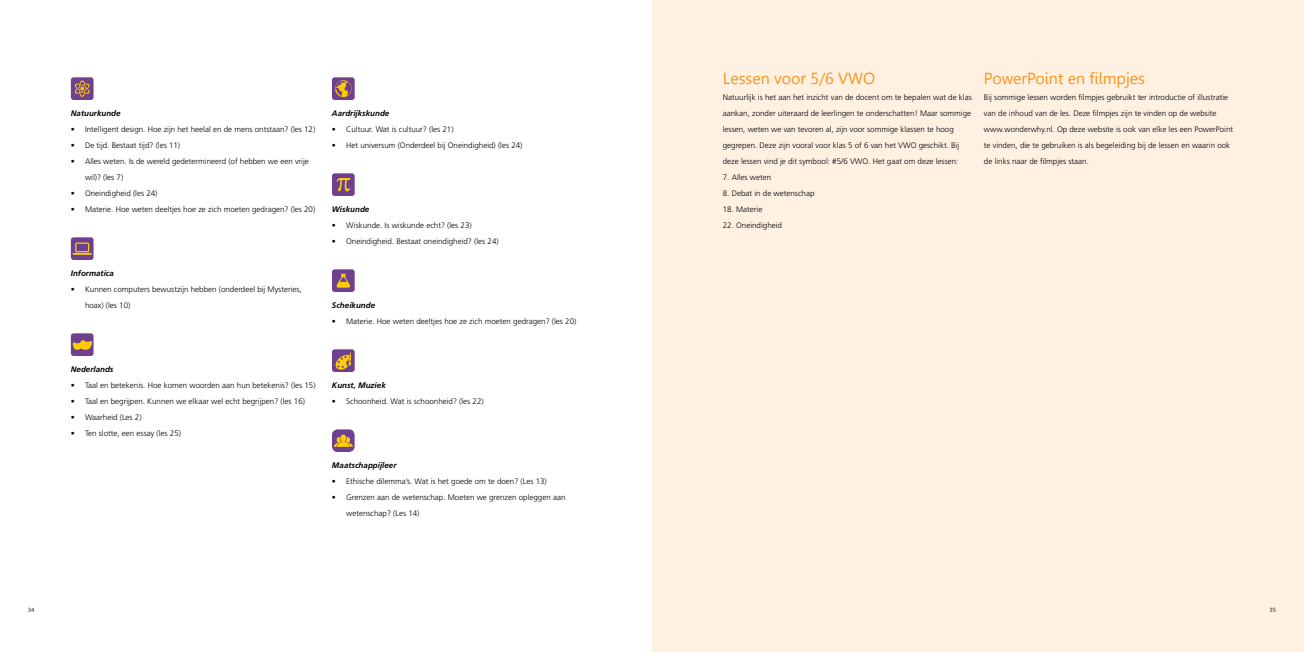
<style>
.page{position:relative;width:1304px;height:652px;background:#fff}
.page>*{position:absolute;margin:0;border:0;box-sizing:border-box;transform-origin:0 0}
.t1{font:16px "Gisha";color:#f7941e}
.t2{font:300 8px/16px "Frutiger";color:#000}
.t3{font:italic 700 8px "Frutiger";color:#000}
.t4{font:300 6px "Frutiger";color:#000}
</style>
<div class="page">
<div style="left:652px;top:0;width:652px;height:652px;background:#fff1e2"></div>
<div style="left:71px;top:77px;width:23px;height:23px;background:#6e408d;border-radius:3px"></div>
<svg style="left:75px;top:80px;width:15px;height:17px"></svg>
<div style="left:71px;top:237px;width:23px;height:23px;background:#6e408d;border-radius:3px"></div>
<svg style="left:73px;top:243px;width:19px;height:12px"></svg>
<div style="left:71px;top:333px;width:23px;height:23px;background:#6e408d;border-radius:3px"></div>
<svg style="left:73px;top:340px;width:19px;height:10px"></svg>
<div style="left:332px;top:77px;width:23px;height:23px;background:#6e408d;border-radius:3px"></div>
<svg style="left:335px;top:80px;width:17px;height:17px"></svg>
<div style="left:332px;top:173px;width:23px;height:23px;background:#6e408d;border-radius:3px"></div>
<svg style="left:336px;top:178px;width:14px;height:13px"></svg>
<div style="left:332px;top:269px;width:23px;height:23px;background:#6e408d;border-radius:3px"></div>
<svg style="left:336px;top:274px;width:14px;height:14px"></svg>
<div style="left:332px;top:349px;width:23px;height:23px;background:#6e408d;border-radius:3px"></div>
<svg style="left:336px;top:352px;width:15px;height:18px"></svg>
<div style="left:332px;top:429px;width:23px;height:23px;background:#6e408d;border-radius:6px"></div>
<svg style="left:334px;top:434px;width:19px;height:13px"></svg>
<p class="t3" style="left:71px;top:109px;width:51px">Natuurkunde</p>
<p class="t2" style="left:71px;top:121px;width:246px">• Intelligent design. Hoe zijn het heelal en de mens ontstaan? (les 12)</p>
<p class="t2" style="left:71px;top:137px;width:111px">• De tijd. Bestaat tijd? (les 11)</p>
<p class="t2" style="left:85px;top:153px;width:225px;text-indent:-14px">• Alles weten. Is de wereld gedetermineerd (of hebben we een vrije wil)? (les 7)</p>
<p class="t2" style="left:71px;top:185px;width:88px">• Oneindigheid (les 24)</p>
<p class="t2" style="left:71px;top:201px;width:246px">• Materie. Hoe weten deeltjes hoe ze zich moeten gedragen? (les 20)</p>
<p class="t3" style="left:71px;top:269px;width:45px">Informatica</p>
<p class="t2" style="left:85px;top:281px;width:218px;text-indent:-14px">• Kunnen computers bewustzijn hebben (onderdeel bij Mysteries, hoax) (les 10)</p>
<p class="t3" style="left:71px;top:365px;width:44px">Nederlands</p>
<p class="t2" style="left:71px;top:377px;width:246px">• Taal en betekenis. Hoe komen woorden aan hun betekenis? (les 15)</p>
<p class="t2" style="left:71px;top:393px;width:236px">• Taal en begrijpen. Kunnen we elkaar wel echt begrijpen? (les 16)</p>
<p class="t2" style="left:71px;top:409px;width:72px">• Waarheid (Les 2)</p>
<p class="t2" style="left:71px;top:425px;width:112px">• Ten slotte, een essay (les 25)</p>
<p class="t3" style="left:332px;top:109px;width:59px">Aardrijkskunde</p>
<p class="t2" style="left:332px;top:121px;width:123px">• Cultuur. Wat is cultuur? (les 21)</p>
<p class="t2" style="left:332px;top:137px;width:192px">• Het universum (Onderdeel bij Oneindigheid) (les 24)</p>
<p class="t3" style="left:332px;top:205px;width:39px">Wiskunde</p>
<p class="t2" style="left:332px;top:217px;width:141px">• Wiskunde. Is wiskunde echt? (les 23)</p>
<p class="t2" style="left:332px;top:233px;width:168px">• Oneindigheid. Bestaat oneindigheid? (les 24)</p>
<p class="t3" style="left:332px;top:301px;width:45px">Scheikunde</p>
<p class="t2" style="left:332px;top:313px;width:246px">• Materie. Hoe weten deeltjes hoe ze zich moeten gedragen? (les 20)</p>
<p class="t3" style="left:332px;top:381px;width:55px">Kunst, Muziek</p>
<p class="t2" style="left:332px;top:393px;width:153px">• Schoonheid. Wat is schoonheid? (les 22)</p>
<p class="t3" style="left:332px;top:461px;width:66px">Maatschappijleer</p>
<p class="t2" style="left:332px;top:473px;width:216px">• Ethische dilemma’s. Wat is het goede om te doen? (Les 13)</p>
<p class="t2" style="left:346px;top:489px;width:221px;text-indent:-14px">• Grenzen aan de wetenschap. Moeten we grenzen opleggen aan wetenschap? (Les 14)</p>
<h1 class="t1" style="left:723px;top:69px;width:154px">Lessen voor 5/6 VWO</h1>
<p class="t2" style="left:723px;top:89px;width:250px">Natuurlijk is het aan het inzicht van de docent om te bepalen wat de klas aankan, zonder uiteraard de leerlingen te onderschatten! Maar sommige lessen, weten we van tevoren al, zijn voor sommige klassen te hoog gegrepen. Deze zijn vooral voor klas 5 of 6 van het VWO geschikt. Bij deze lessen vind je dit symbool: #5/6 VWO. Het gaat om deze lessen:</p>
<p class="t2" style="left:723px;top:169px;width:50px">7. Alles weten</p>
<p class="t2" style="left:723px;top:185px;width:93px">8. Debat in de wetenschap</p>
<p class="t2" style="left:723px;top:201px;width:41px">18. Materie</p>
<p class="t2" style="left:723px;top:217px;width:61px">22. Oneindigheid</p>
<h1 class="t1" style="left:984px;top:69px;width:163px">PowerPoint en filmpjes</h1>
<p class="t2" style="left:984px;top:89px;width:251px">Bij sommige lessen worden filmpjes gebruikt ter introductie of illustratie van de inhoud van de les. Deze filmpjes zijn te vinden op de website www.wonderwhy.nl. Op deze website is ook van elke les een PowerPoint te vinden, die te gebruiken is als begeleiding bij de lessen en waarin ook de links naar de filmpjes staan.</p>
<p class="t4" style="left:28px;top:607px;width:8px">34</p>
<p class="t4" style="left:1269px;top:607px;width:8px">35</p>
</div>
